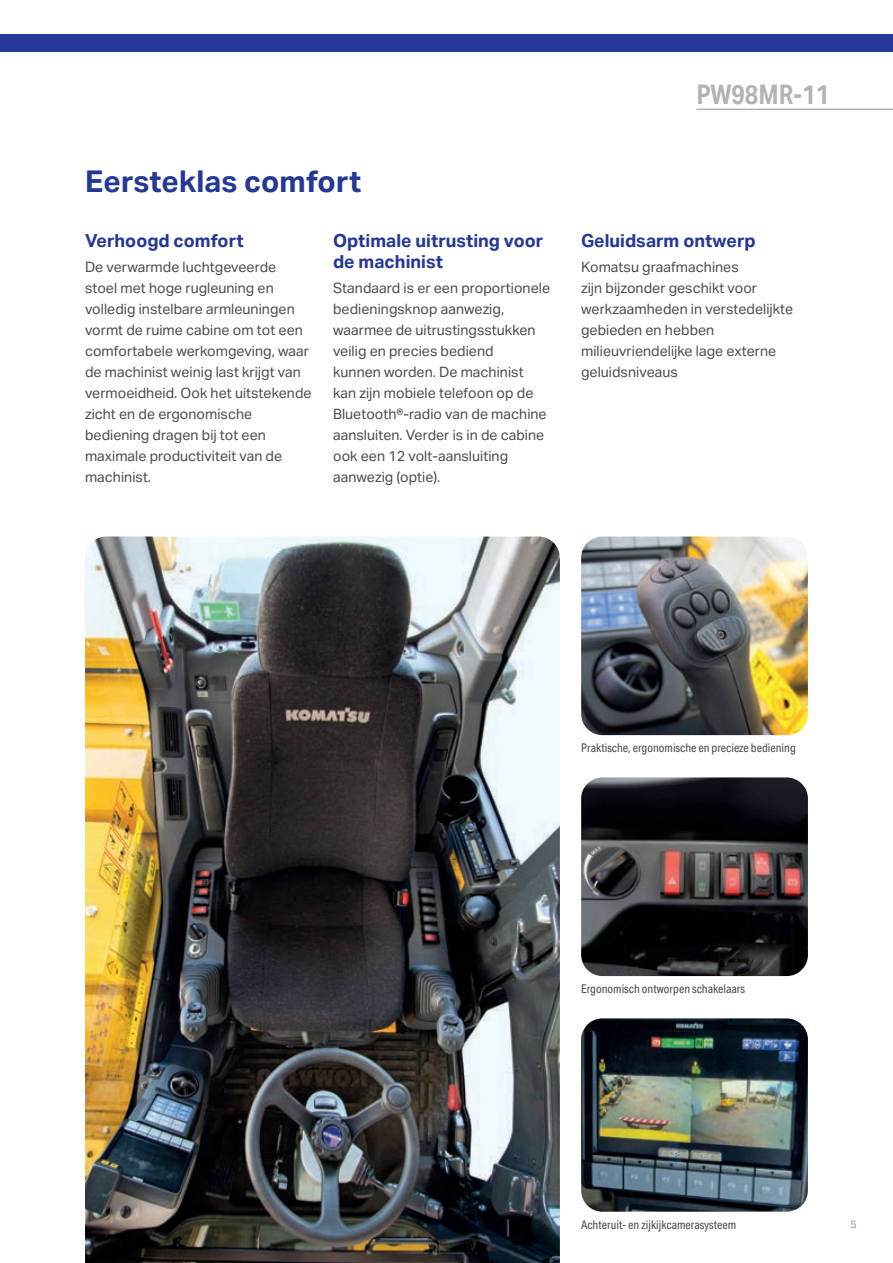
<style>
.page{position:relative;width:893px;height:1263px;background:#fff}
.page>*{position:absolute;margin:0;border:0;box-sizing:border-box;transform-origin:0 0}
.t1{font:700 30px "Aktiv Grotesk";color:#263895}
.t2{font:700 27px "Aktiv Grotesk Cd";color:#b2b3b7}
.t3{font:700 18px/21px "Aktiv Grotesk";color:#263895}
.t4{font:14.25px/21px "Aktiv Grotesk";color:#4b4c4d}
.t5{font:12px "Aktiv Grotesk Cd";color:#4b4c4d}
.t6{font:10.5px "Aktiv Grotesk";color:#939598}
</style>
<div class="page">
<img style="left:85px;top:536px;width:475px;height:727px">
<img style="left:581px;top:777px;width:227px;height:199px">
<img style="left:581px;top:1018px;width:227px;height:194px">
<img style="left:581px;top:536px;width:227px;height:199px">
<div style="left:0;top:34px;width:893px;height:17px;background:#263895"></div>
<hr style="left:696px;top:109px;width:197px;height:1px;background:#b2b3b7">
<h1 class="t1" style="left:85px;top:164px;width:277px">Eersteklas comfort</h1>
<p class="t3" style="left:85px;top:230px;width:160px">Verhoogd comfort</p>
<p class="t4" style="left:85px;top:257px;width:228px">De verwarmde luchtgeveerde stoel met hoge rugleuning en volledig instelbare armleuningen vormt de ruime cabine om tot een comfortabele werkomgeving, waar de machinist weinig last krijgt van vermoeidheid. Ook het uitstekende zicht en de ergonomische bediening dragen bij tot een maximale productiviteit van de machinist.</p>
<p class="t3" style="left:333px;top:230px;width:212px">Optimale uitrusting voor de machinist</p>
<p class="t4" style="left:333px;top:278px;width:219px">Standaard is er een proportionele bedieningsknop aanwezig, waarmee de uitrustingsstukken veilig en precies bediend<br>kunnen worden. De machinist kan zijn mobiele telefoon op de<br>Bluetooth®-radio van de machine aansluiten. Verder is in de cabine ook een 12 volt-aansluiting aanwezig (optie).</p>
<h2 class="t2" style="left:696px;top:79px;width:134px">PW98MR-11</h2>
<p class="t3" style="left:581px;top:230px;width:176px">Geluidsarm ontwerp</p>
<p class="t4" style="left:581px;top:257px;width:214px">Komatsu graafmachines<br>zijn bijzonder geschikt voor werkzaamheden in verstedelijkte gebieden en hebben milieuvriendelijke lage externe geluidsniveaus</p>
<p class="t5" style="left:581px;top:741px;width:216px">Praktische, ergonomische en precieze bediening</p>
<p class="t5" style="left:581px;top:982px;width:165px">Ergonomisch ontworpen schakelaars</p>
<p class="t5" style="left:581px;top:1217px;width:156px">Achteruit- en zijkijkcamerasysteem</p>
<p class="t6" style="left:850px;top:1218px;width:8px">5</p>
</div>
